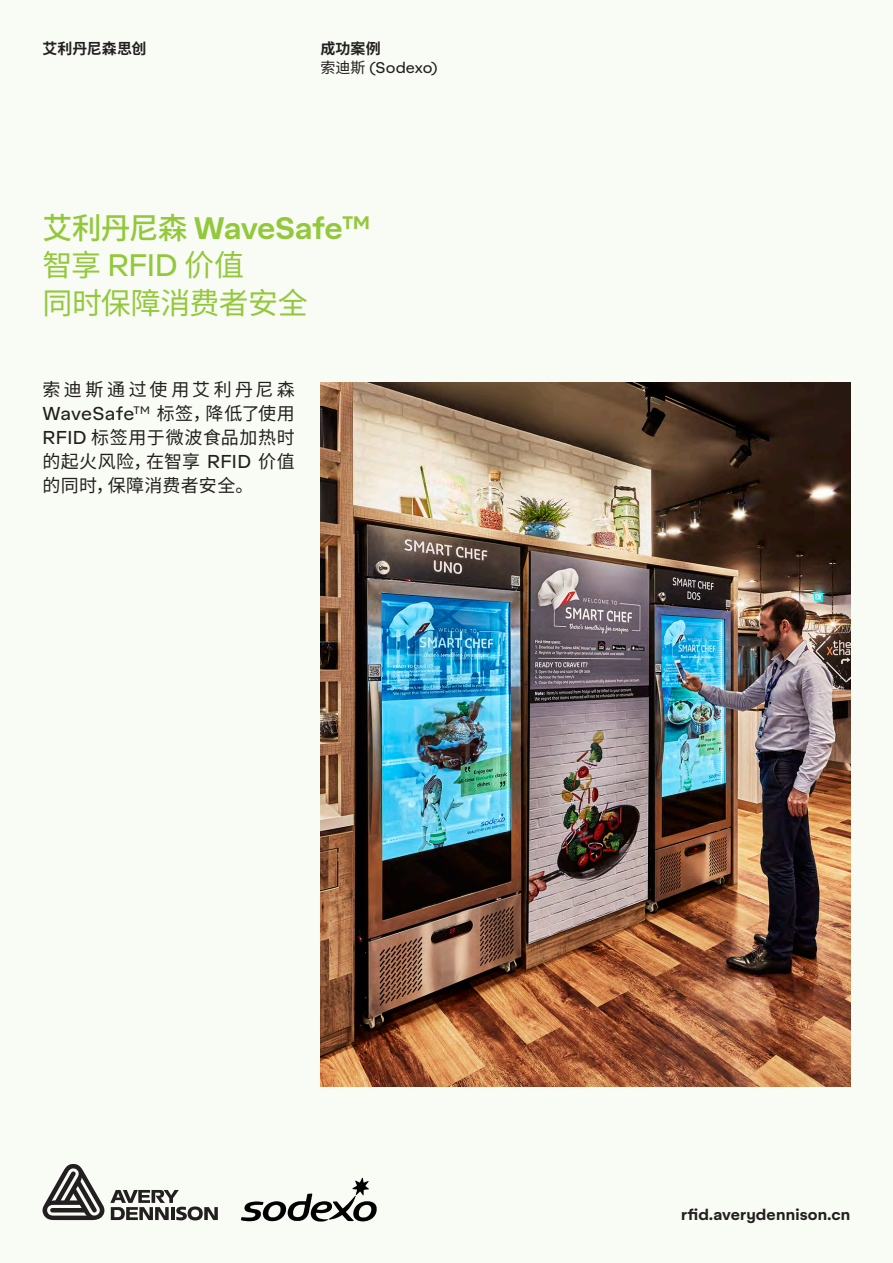
<style>
.page{position:relative;width:893px;height:1263px;background:#f9fcf5}
.page>*{position:absolute;margin:0;border:0;box-sizing:border-box;transform-origin:0 0}
.t1{font:30px/37.5px "Source Han Sans CN";letter-spacing:-.02em;color:#94c83c}
.t2{font:600 30px "Aktifo A";letter-spacing:-.025em;color:#94c83c}
.t3{font:18px/24px "Source Han Sans CN";letter-spacing:.03em;color:#231f20;text-align:justify}
.t4{font:700 15px "Aktifo A";letter-spacing:.01em;color:#231f20}
.t5{font:700 15px "Source Han Sans CN";color:#231f20}
.t6{font:15px "Aktifo A";letter-spacing:.01em;color:#231f20}
.s1{font-family:"Source Han Sans CN"}
.s2{font-family:"Source Han Sans CN";font-weight:500}
.s3{font-family:"Aktifo A"}
</style>
<div class="page">
<svg style="left:43px;top:1163px;width:175px;height:57px"></svg>
<img style="left:320px;top:383px;width:530px;height:703px">
<img style="left:241px;top:1177px;width:136px;height:45px">
<p class="t5" style="left:43px;top:40px;width:106px">艾利丹尼森思创</p>
<p class="t5" style="left:320px;top:40px;width:62px">成功案例</p>
<p class="t6" style="left:320px;top:59px;width:119px"><span class="s1">索迪斯</span> (Sodexo)</p>
<p class="t2" style="left:43px;top:208px;width:329px"><span class="s2">艾利丹尼森</span> WaveSafe<sup>TM</sup></p>
<p class="t1" style="left:43px;top:247px;width:267px">智享 <span class="s3">RFID</span> 价值<br>同时保障消费者安全</p>
<p class="t3" style="left:43px;top:377px;width:254px">索迪斯通过使用艾利丹尼森<span class="s3">WaveSafe</span><sup>TM</sup> 标签，降低了使用<span class="s3">RFID</span> 标签用于微波食品加热时的起火风险，在智享 <span class="s3">RFID</span> 价值的同时，保障消费者安全。</p>
<p class="t4" style="left:681px;top:1205px;width:171px">rfid.averydennison.cn</p>
</div>
